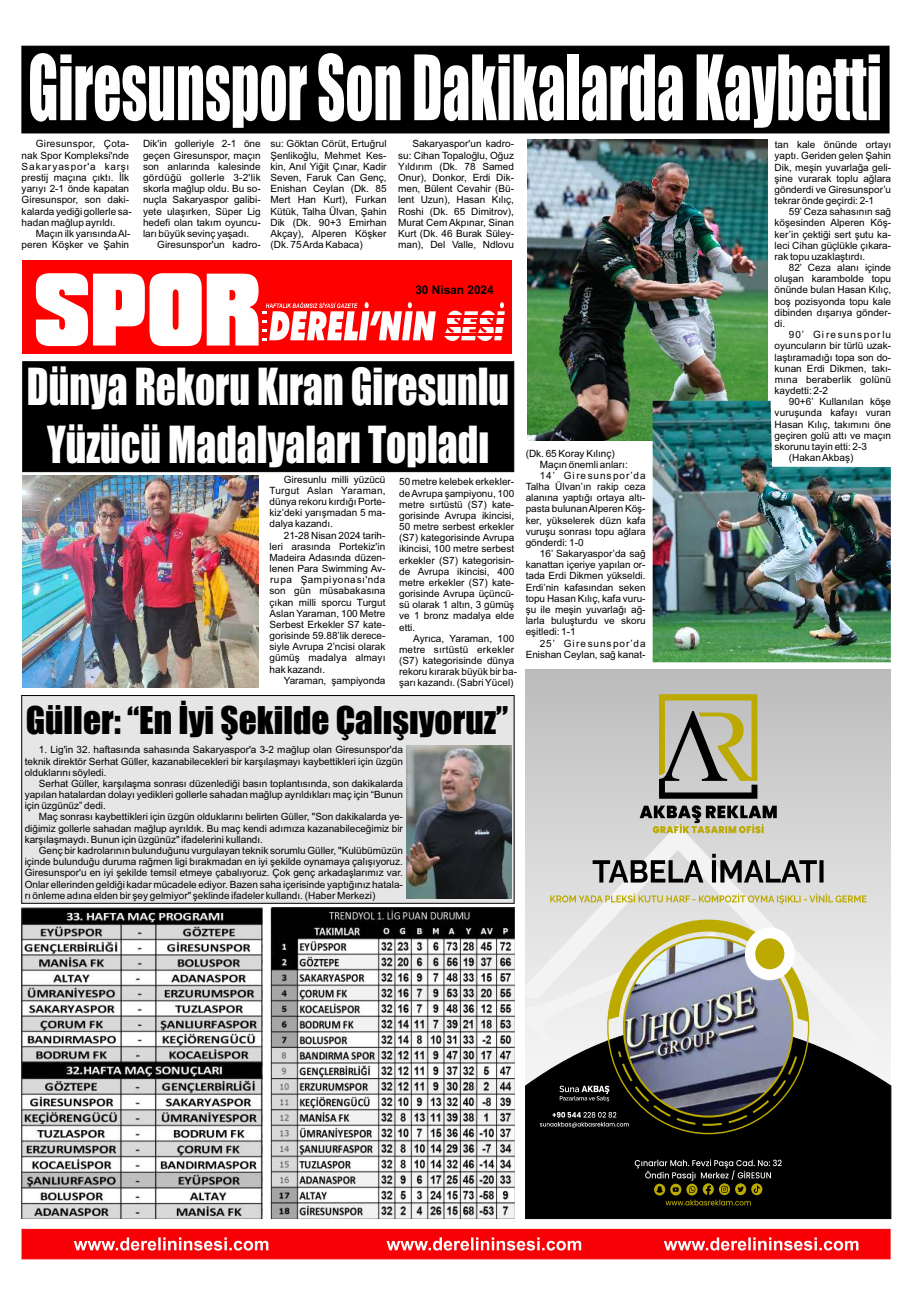
<style>
.page{position:relative;width:908px;height:1304px;background:#fff}
.page>*{position:absolute;margin:0;border:0;box-sizing:border-box;transform-origin:0 0}
.t1{font:83.1px "Impact";color:#fefefe;scale:.66 1}
.t2{font:47.2px/57.6px "Impact";color:#fefefe;text-align:center;scale:.84 1}
.t3{font:35.3px "Impact";color:#000}
.t4{font:700 12px "Arial";color:#000}
.t5{font:10px/11.2px "Arial";color:#000;text-align:justify}
.t6{font:10px "Arial";letter-spacing:.085em;color:#000}
</style>
<div class="page">
<div style="left:21px;top:695px;width:493px;height:209px;background:#e6e6e6"></div>
<div style="left:22px;top:260px;width:489px;height:94px;background:#f00"></div>
<svg style="left:36px;top:273px;width:468px;height:73px"></svg>
<svg style="left:22px;top:1229px;width:867px;height:30px;background:#f91d22"></svg>
<svg style="left:525px;top:670px;width:365px;height:352px;background:#c8c8c7"></svg>
<svg style="left:525px;top:824px;width:356px;height:198px;background:#e0e0e0"></svg>
<svg style="left:639px;top:805px;width:137px;height:28px;background:#95937e"></svg>
<svg style="left:658px;top:694px;width:99px;height:105px;background:#a39f79"></svg>
<svg style="left:525px;top:1022px;width:366px;height:197px;background:#1c1c1c"></svg>
<svg style="left:634px;top:1159px;width:147px;height:46px;background:#292715"></svg>
<svg style="left:592px;top:854px;width:231px;height:28px;background:#949494"></svg>
<svg style="left:550px;top:893px;width:316px;height:11px;background:#d7d3a6"></svg>
<svg style="left:539px;top:920px;width:269px;height:214px;background:#878780"></svg>
<div style="left:22px;top:361px;width:492px;height:111px;background:#000"></div>
<div style="left:21px;top:46px;width:868px;height:88px;background:#000"></div>
<img style="left:22px;top:907px;width:492px;height:311px">
<img style="left:527px;top:140px;width:240px;height:300px">
<img style="left:652px;top:401px;width:238px;height:261px">
<img style="left:23px;top:476px;width:235px;height:212px">
<img style="left:406px;top:746px;width:105px;height:153px">
<h1 class="t1" style="left:28px;top:54px;width:1294px">Giresunspor Son Dakikalarda Kaybetti</h1>
<p class="t5" style="left:774px;top:140px;width:118px">tan kale önünde ortayı yaptı. Geriden gelen Şahin Dik, meşin yuvarlağa geli&shy;şine vurarak toplu ağlara gönderdi ve Giresunspor’u tekrar önde geçirdi: 2-1</p>
<p class="t5" style="left:774px;top:207px;width:118px;text-indent:14px">59’ Ceza sahasının sağ köşesinden Alperen Köş&shy;ker’in çektiği sert şutu ka&shy;leci Cihan güçlükle çıkara&shy;rak topu uzaklaştırdı.</p>
<p class="t5" style="left:774px;top:263px;width:118px;text-indent:14px">82’ Ceza alanı içinde oluşan karambolde topu önünde bulan Hasan Kılıç, boş pozisyonda topu kale dibinden dışarıya gönder&shy;di.</p>
<p class="t5" style="left:774px;top:330px;width:118px;text-indent:14px">90’ Giresunsporlu oyuncuların bir türlü uzak&shy;laştıramadığı topa son do&shy;kunan Erdi Dikmen, takı&shy;mına beraberlik golünü kaydetti: 2-2</p>
<p class="t5" style="left:788px;top:397px;width:104px">90+6’ Kullanılan köşe</p>
<p class="t5" style="left:774px;top:408px;width:118px">vuruşunda kafayı vuran</p>
<p class="t5" style="left:774px;top:419px;width:118px">Hasan Kılıç, takımını öne</p>
<p class="t5" style="left:774px;top:431px;width:118px">geçiren golü attı ve maçın</p>
<p class="t5" style="left:774px;top:442px;width:94px">skorunu tayin etti: 2-3</p>
<p class="t5" style="left:788px;top:453px;width:66px">(Hakan Akbaş)</p>
<p class="t5" style="left:22px;top:139px;width:112px;text-align:left;text-indent:14px">Giresunspor, Çota&shy;nak Spor Kompleksi'nde<br>Sakaryaspor'a karşı prestij maçına çıktı. İlk yarıyı 2-1 önde kapatan<br>Giresunspor, son daki&shy;kalarda yediği gollerle sa&shy;hadan mağlup ayrıldı.</p>
<p class="t5" style="left:22px;top:229px;width:110px;text-align:right">Maçın ilk yarısında Al&shy;peren Köşker ve Şahin</p>
<p class="t5" style="left:270px;top:139px;width:117px">su: Göktan Cörüt, Ertuğrul Şenlikoğlu, Mehmet Kes&shy;kin, Anıl Yiğit Çınar, Kadir Seven, Faruk Can Genç, Enishan Ceylan (Dk. 85<br>Mert Han Kurt), Furkan Kütük, Talha Ülvan, Şahin Dik (Dk. 90+3 Emirhan Akçay), Alperen Köşker (Dk. 75 Arda Kabaca)</p>
<p class="t5" style="left:398px;top:139px;width:117px;text-indent:14px">Sakaryaspor'un kadro&shy;su: Cihan Topaloğlu, Oğuz Yıldırım (Dk. 78 Samed Onur), Donkor, Erdi Dik&shy;men, Bülent Cevahir (Bü&shy;lent Uzun), Hasan Kılıç, Roshi (Dk. 65 Dimitrov), Murat Cem Akpınar, Sinan Kurt (Dk. 46 Burak Süley&shy;man), Del Valle, Ndlovu</p>
<p class="t5" style="left:143px;top:139px;width:119px">Dik'in golleriyle 2-1 öne geçen Giresunspor, maçın son anlarında kalesinde gördüğü gollerle 3-2'lik skorla mağlup oldu. Bu so&shy;nuçla Sakaryaspor galibi&shy;yete ulaşırken, Süper Lig hedefi olan takım oyuncu&shy;ları büyük sevinç yaşadı.</p>
<p class="t5" style="left:157px;top:240px;width:105px">Giresunspor'un kadro-</p>
<p class="t4" style="left:415px;top:285px;width:80px">30 Nisan 2024</p>
<h2 class="t2" style="left:27px;top:360px;width:575px">Dünya Rekoru Kıran Giresunlu<br>Yüzücü Madalyaları Topladı</h2>
<p class="t5" style="left:525px;top:448px;width:90px">(Dk. 65 Koray Kılınç)</p>
<p class="t5" style="left:539px;top:460px;width:89px">Maçın önemli anları:</p>
<p class="t6" style="left:539px;top:472px;width:107px">14’ Giresunspor’da</p>
<p class="t5" style="left:525px;top:482px;width:121px">Talha Ülvan’ın rakip ceza</p>
<p class="t5" style="left:525px;top:493px;width:121px">alanına yaptığı ortaya altı-</p>
<p class="t5" style="left:525px;top:504px;width:121px">pasta bulunan Alperen Köş-</p>
<p class="t5" style="left:525px;top:515px;width:121px">ker, yükselerek düzn kafa</p>
<p class="t5" style="left:525px;top:527px;width:121px">vuruşu sonrası topu ağlara</p>
<p class="t5" style="left:525px;top:538px;width:59px">gönderdi: 1-0</p>
<p class="t5" style="left:539px;top:549px;width:107px">16’ Sakaryaspor’da sağ</p>
<p class="t5" style="left:525px;top:560px;width:121px">kanattan içeriye yapılan or-</p>
<p class="t5" style="left:525px;top:571px;width:121px">tada Erdi Dikmen yükseldi.</p>
<p class="t5" style="left:525px;top:582px;width:121px">Erdi’nin kafasından seken</p>
<p class="t5" style="left:525px;top:594px;width:121px">topu Hasan Kılıç, kafa vuru-</p>
<p class="t5" style="left:525px;top:605px;width:121px">şu ile meşin yuvarlağı ağ-</p>
<p class="t5" style="left:525px;top:616px;width:121px">larla buluşturdu ve skoru</p>
<p class="t5" style="left:525px;top:627px;width:52px">eşitledi: 1-1</p>
<p class="t6" style="left:539px;top:639px;width:107px">25’ Giresunspor’da</p>
<p class="t5" style="left:525px;top:649px;width:121px">Enishan Ceylan, sağ kanat-</p>
<p class="t5" style="left:269px;top:474px;width:117px;text-indent:14px">Giresunlu milli yüzücü Turgut Aslan Yaraman, dünya rekoru kırdığı Porte&shy;kiz’deki yarışmadan 5 ma&shy;dalya kazandı.</p>
<p class="t5" style="left:269px;top:530px;width:117px;text-indent:14px">21-28 Nisan 2024 tarih&shy;leri arasında Portekiz'in Madeira Adasında düzen&shy;lenen Para Swimming Av&shy;rupa Şampiyonası'nda son gün müsabakasına çıkan milli sporcu Turgut Aslan Yaraman, 100 Metre Serbest Erkekler S7 kate&shy;gorisinde 59.88’lik derece&shy;siyle Avrupa 2’ncisi olarak gümüş madalya almayı hak kazandı.</p>
<p class="t5" style="left:283px;top:676px;width:103px">Yaraman, şampiyonda</p>
<p class="t5" style="left:399px;top:477px;width:117px">50 metre kelebek erkekler&shy;de Avrupa şampiyonu, 100 metre sırtüstü (S7) kate&shy;gorisinde Avrupa ikincisi, 50 metre serbest erkekler (S7) kategorisinde Avrupa ikincisi, 100 metre serbest erkekler (S7) kategorisin&shy;de Avrupa ikincisi, 400 metre erkekler (S7) kate&shy;gorisinde Avrupa üçüncü&shy;sü olarak 1 altın, 3 gümüş ve 1 bronz madalya elde etti.</p>
<p class="t5" style="left:399px;top:634px;width:119px;text-align:left;text-indent:14px">Ayrıca, Yaraman, 100 metre sırtüstü erkekler (S7) kategorisinde dünya rekoru kırarak büyük bir ba&shy;şarı kazandı. (Sabri Yücel)</p>
<h3 class="t3" style="left:26px;top:706px;width:484px">Güller: “En İyi Şekilde Çalışıyoruz”</h3>
<p class="t5" style="left:25px;top:745px;width:379px;text-indent:14px">1. Lig'in 32. haftasında sahasında Sakaryaspor'a 3-2 mağlup olan Giresunspor'da teknik direktör Serhat Güller, kazanabilecekleri bir karşılaşmayı kaybettikleri için üzgün olduklarını söyledi.</p>
<p class="t5" style="left:25px;top:779px;width:379px;text-indent:14px">Serhat Güller, karşılaşma sonrası düzenlediği basın toplantısında, son dakikalarda yapılan hatalardan dolayı yedikleri gollerle sahadan mağlup ayrıldıkları maç için “Bunun için üzgünüz” dedi.</p>
<p class="t5" style="left:25px;top:812px;width:379px;text-indent:14px">Maç sonrası kaybettikleri için üzgün olduklarını belirten Güller, "Son dakikalarda ye&shy;diğimiz gollerle sahadan mağlup ayrıldık. Bu maç kendi adımıza kazanabileceğimiz bir karşılaşmaydı. Bunun için üzgünüz" ifadelerini kullandı.</p>
<p class="t5" style="left:25px;top:846px;width:379px;text-indent:14px">Genç bir kadrolarının bulunduğunu vurgulayan teknik sorumlu Güller, "Kulübümüzün içinde bulunduğu duruma rağmen ligi bırakmadan en iyi şekilde oynamaya çalışıyoruz.<br>Giresunspor'u en iyi şekilde temsil etmeye çabalıyoruz. Çok genç arkadaşlarımız var.<br>Onlar ellerinden geldiği kadar mücadele ediyor. Bazen saha içerisinde yaptığınız hatala&shy;rı önleme adına elden bir şey gelmiyor" şeklinde ifadeler kullandı. (Haber Merkezi)</p>
</div>
